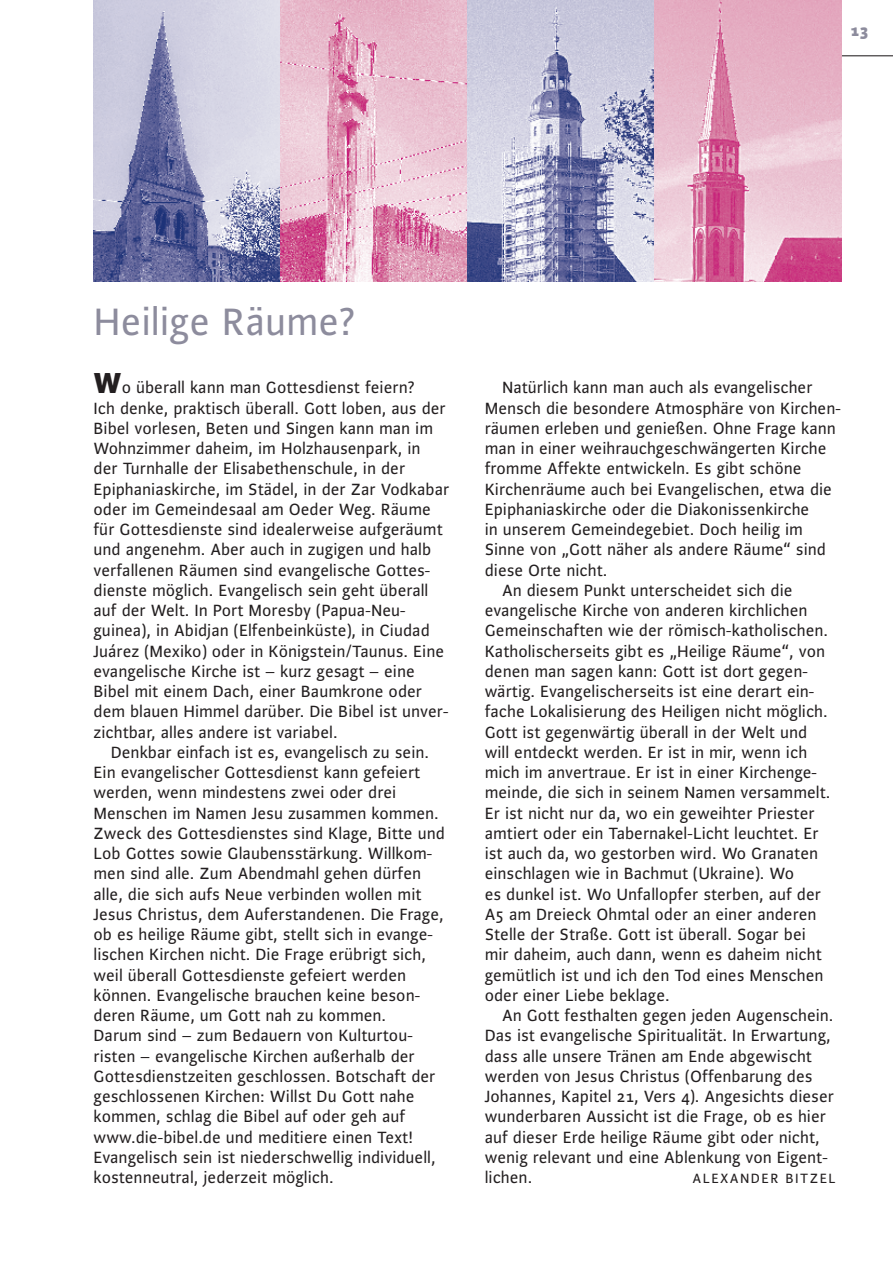
<style>
.page{position:relative;width:893px;height:1263px;background:#fff}
.page>*{position:absolute;margin:0;border:0;box-sizing:border-box;transform-origin:0 0}
.t1{font:40.5px "Alibi Roman Os F";color:#8d8c9d}
.t2{font:17.25px/20.2px "Alibi Roman Os F";color:#231f20}
.t3{font:800 17.25px "Alibi";color:#8d8c9d}
.t4{font:14.25px "Alibi Roman Os F";letter-spacing:.1em;color:#231f20}
.s1{font-family:"Alibi";font-weight:800;font-size:30.75px}
</style>
<div class="page">
<hr style="left:94px;top:55px;width:799px;height:1px;background:#231f20">
<img style="left:94px;top:0;width:748px;height:281px">
<p class="t3" style="left:850px;top:19px;width:19px">13</p>
<h1 class="t1" style="left:94px;top:296px;width:263px">Heilige Räume?</h1>
<p class="t2" style="left:94px;top:377px;width:357px"><span class="s1">W</span>o überall kann man Gottesdienst feiern?<br>Ich denke, praktisch überall. Gott loben, aus der Bibel vorlesen, Beten und Singen kann man im Wohnzimmer daheim, im Holzhausenpark, in<br>der Turnhalle der Elisabethenschule, in der Epiphaniaskirche, im Städel, in der Zar Vodkabar oder im Gemeindesaal am Oeder Weg. Räume für Gottesdienste sind idealerweise aufgeräumt und angenehm. Aber auch in zugigen und halb verfallenen Räumen sind evangelische Gottes&shy;dienste möglich. Evangelisch sein geht überall auf der Welt. In Port Moresby (Papua-Neu&shy;guinea), in Abidjan (Elfenbeinküste), in Ciudad Juárez (Mexiko) oder in Königstein/Taunus. Eine evangelische Kirche ist – kurz gesagt – eine Bibel mit einem Dach, einer Baumkrone oder dem blauen Himmel darüber. Die Bibel ist unver&shy;zichtbar, alles andere ist variabel.</p>
<p class="t2" style="left:94px;top:741px;width:353px;text-indent:17px">Denkbar einfach ist es, evangelisch zu sein.<br>Ein evangelischer Gottesdienst kann gefeiert werden, wenn mindestens zwei oder drei Menschen im Namen Jesu zusammen kommen.<br>Zweck des Gottesdienstes sind Klage, Bitte und Lob Gottes sowie Glaubensstärkung. Willkom&shy;men sind alle. Zum Abendmahl gehen dürfen alle, die sich aufs Neue verbinden wollen mit Jesus Christus, dem Auferstandenen. Die Frage, ob es heilige Räume gibt, stellt sich in evange&shy;lischen Kirchen nicht. Die Frage erübrigt sich, weil überall Gottesdienste gefeiert werden können. Evangelische brauchen keine beson&shy;deren Räume, um Gott nah zu kommen.<br>Darum sind – zum Bedauern von Kulturtou&shy;risten – evangelische Kirchen außerhalb der Gottesdienstzeiten geschlossen. Botschaft der geschlossenen Kirchen: Willst Du Gott nahe kommen, schlag die Bibel auf oder geh auf www.die-bibel.de und meditiere einen Text!<br>Evangelisch sein ist niederschwellig individuell, kostenneutral, jederzeit möglich.</p>
<p class="t2" style="left:502px;top:377px;width:312px">Natürlich kann man auch als evangelischer</p>
<p class="t2" style="left:485px;top:397px;width:358px">Mensch die besondere Atmosphäre von Kirchen-</p>
<p class="t2" style="left:485px;top:417px;width:353px">räumen erleben und genießen. Ohne Frage kann</p>
<p class="t2" style="left:485px;top:438px;width:343px">man in einer weihrauchgeschwängerten Kirche</p>
<p class="t2" style="left:485px;top:458px;width:318px">fromme Affekte entwickeln. Es gibt schöne</p>
<p class="t2" style="left:485px;top:478px;width:349px">Kirchenräume auch bei Evangelischen, etwa die</p>
<p class="t2" style="left:485px;top:498px;width:326px">Epiphaniaskirche oder die Diakonissenkirche</p>
<p class="t2" style="left:485px;top:519px;width:320px">in unserem Gemeindegebiet. Doch heilig im</p>
<p class="t2" style="left:485px;top:539px;width:343px">Sinne von „Gott näher als andere Räume“ sind</p>
<p class="t2" style="left:485px;top:559px;width:124px">diese Orte nicht.</p>
<p class="t2" style="left:502px;top:579px;width:292px">An diesem Punkt unterscheidet sich die</p>
<p class="t2" style="left:485px;top:600px;width:324px">evangelische Kirche von anderen kirchlichen</p>
<p class="t2" style="left:485px;top:620px;width:345px">Gemeinschaften wie der römisch-katholischen.</p>
<p class="t2" style="left:485px;top:640px;width:342px">Katholischerseits gibt es „Heilige Räume“, von</p>
<p class="t2" style="left:485px;top:660px;width:325px">denen man sagen kann: Gott ist dort gegen-</p>
<p class="t2" style="left:485px;top:681px;width:331px">wärtig. Evangelischerseits ist eine derart ein-</p>
<p class="t2" style="left:485px;top:701px;width:344px">fache Lokalisierung des Heiligen nicht möglich.</p>
<p class="t2" style="left:485px;top:721px;width:324px">Gott ist gegenwärtig überall in der Welt und</p>
<p class="t2" style="left:485px;top:741px;width:324px">will entdeckt werden. Er ist in mir, wenn ich</p>
<p class="t2" style="left:485px;top:762px;width:334px">mich im anvertraue. Er ist in einer Kirchenge-</p>
<p class="t2" style="left:485px;top:782px;width:347px">meinde, die sich in seinem Namen versammelt.</p>
<p class="t2" style="left:485px;top:802px;width:331px">Er ist nicht nur da, wo ein geweihter Priester</p>
<p class="t2" style="left:485px;top:822px;width:336px">amtiert oder ein Tabernakel-Licht leuchtet. Er</p>
<p class="t2" style="left:485px;top:843px;width:335px">ist auch da, wo gestorben wird. Wo Granaten</p>
<p class="t2" style="left:485px;top:863px;width:311px">einschlagen wie in Bachmut (Ukraine). Wo</p>
<p class="t2" style="left:485px;top:883px;width:338px">es dunkel ist. Wo Unfallopfer sterben, auf der</p>
<p class="t2" style="left:485px;top:903px;width:333px">A5 am Dreieck Ohmtal oder an einer anderen</p>
<p class="t2" style="left:485px;top:924px;width:323px">Stelle der Straße. Gott ist überall. Sogar bei</p>
<p class="t2" style="left:485px;top:944px;width:339px">mir daheim, auch dann, wenn es daheim nicht</p>
<p class="t2" style="left:485px;top:964px;width:340px">gemütlich ist und ich den Tod eines Menschen</p>
<p class="t2" style="left:485px;top:984px;width:186px">oder einer Liebe beklage.</p>
<p class="t2" style="left:502px;top:1005px;width:333px">An Gott festhalten gegen jeden Augenschein.</p>
<p class="t2" style="left:485px;top:1025px;width:347px">Das ist evangelische Spiritualität. In Erwartung,</p>
<p class="t2" style="left:485px;top:1045px;width:329px">dass alle unsere Tränen am Ende abgewischt</p>
<p class="t2" style="left:485px;top:1065px;width:329px">werden von Jesus Christus (Offenbarung des</p>
<p class="t2" style="left:485px;top:1086px;width:351px">Johannes, Kapitel 21, Vers 4). Angesichts dieser</p>
<p class="t2" style="left:485px;top:1106px;width:343px">wunderbaren Aussicht ist die Frage, ob es hier</p>
<p class="t2" style="left:485px;top:1126px;width:337px">auf dieser Erde heilige Räume gibt oder nicht,</p>
<p class="t2" style="left:485px;top:1146px;width:345px">wenig relevant und eine Ablenkung von Eigent-</p>
<p class="t2" style="left:485px;top:1167px;width:49px">lichen.</p>
<p class="t4" style="left:692px;top:1169px;width:145px">ALEXANDER BITZEL</p>
</div>
